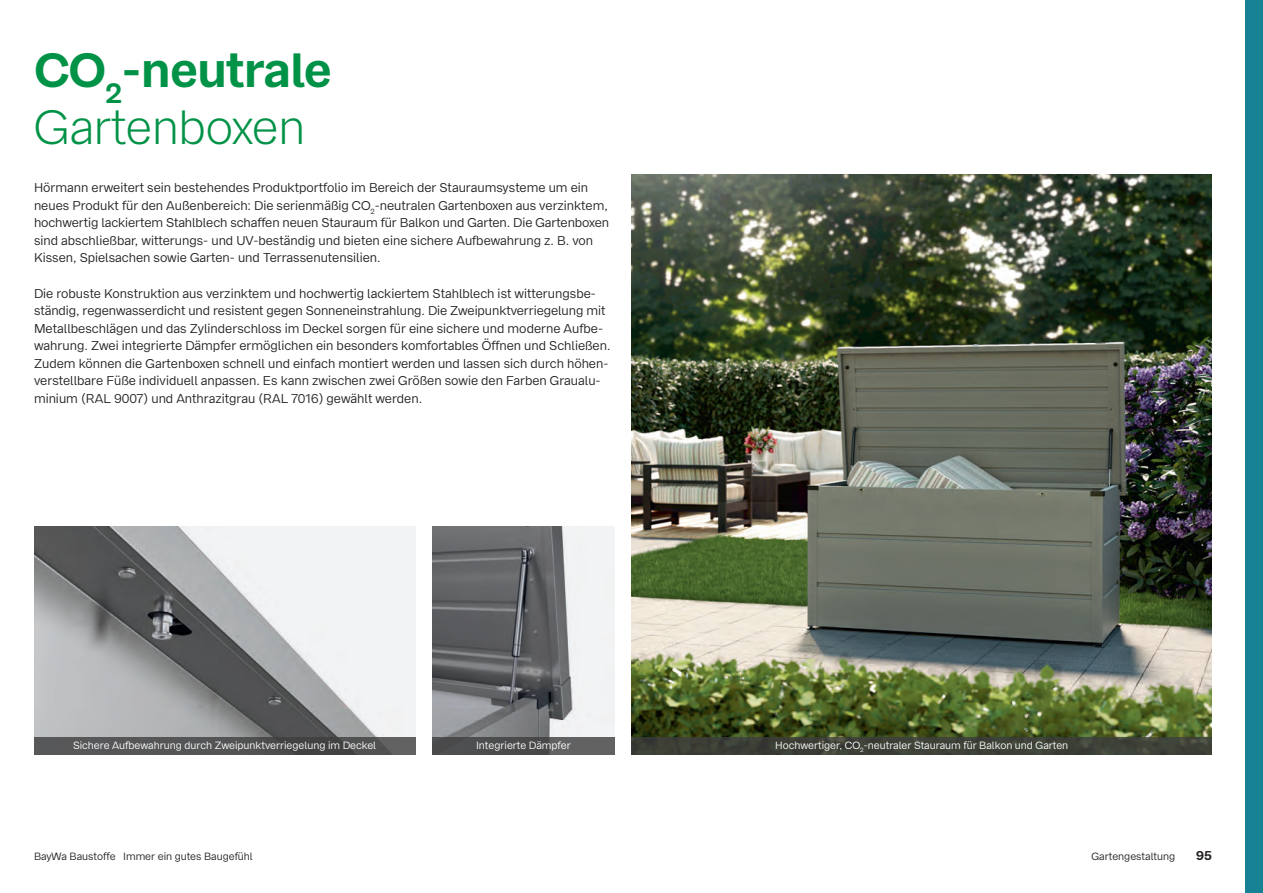
<style>
.page{position:relative;width:1263px;height:893px;background:#fff}
.page>*{position:absolute;margin:0;border:0;box-sizing:border-box;transform-origin:0 0}
.t1{font:700 48px/57.6px "Bay Wa Sans";letter-spacing:-.015em;color:#009246}
.t2{font:12.75px/17.5px "Bay Wa Sans";color:#231f20}
.t3{font:700 12.75px "Bay Wa Sans";color:#231f20}
.t4{font:10.5px "Bay Wa Sans";color:#fff}
.t5{font:10.5px "Bay Wa Sans";color:#231f20}
.s1{font-weight:300}
</style>
<div class="page">
<img style="left:631px;top:175px;width:581px;height:562px">
<img style="left:34px;top:526px;width:381px;height:211px">
<img style="left:432px;top:526px;width:182px;height:211px">
<svg style="left:34px;top:737px;width:381px;height:17px;background:#515253"></svg>
<svg style="left:432px;top:737px;width:182px;height:17px;background:#535354"></svg>
<div style="left:631px;top:737px;width:581px;height:17px;background:#3d4137"></div>
<div style="left:1246px;top:0;width:17px;height:893px;background:#168293"></div>
<h1 class="t1" style="left:34px;top:42px;width:299px">CO<sub>2</sub>-neutrale<br><span class="s1">Gartenboxen</span></h1>
<p class="t2" style="left:34px;top:179px;width:577px">Hörmann erweitert sein bestehendes Produktportfolio im Bereich der Stauraumsysteme um ein neues Produkt für den Außenbereich: Die serienmäßig CO<sub>2</sub>-neutralen Gartenboxen aus verzinktem, hochwertig lackiertem Stahlblech schaffen neuen Stauraum für Balkon und Garten. Die Gartenboxen sind abschließbar, witterungs- und UV-beständig und bieten eine sichere Aufbewahrung z. B. von Kissen, Spielsachen sowie Garten- und Terrassenutensilien.</p>
<p class="t2" style="left:34px;top:284px;width:578px">Die robuste Konstruktion aus verzinktem und hochwertig lackiertem Stahlblech ist witterungsbe&shy;ständig, regenwasserdicht und resistent gegen Sonneneinstrahlung. Die Zweipunktverriegelung mit Metallbeschlägen und das Zylinderschloss im Deckel sorgen für eine sichere und moderne Aufbe&shy;wahrung. Zwei integrierte Dämpfer ermöglichen ein besonders komfortables Öffnen und Schließen.<br>Zudem können die Gartenboxen schnell und einfach montiert werden und lassen sich durch höhen - verstellbare Füße individuell anpassen. Es kann zwischen zwei Größen sowie den Farben Graualu&shy;minium (RAL 9007) und Anthrazitgrau (RAL 7016) gewählt werden.</p>
<p class="t4" style="left:73px;top:739px;width:304px">Sichere Aufbewahrung durch Zweipunktverriegelung im Deckel</p>
<p class="t4" style="left:476px;top:739px;width:96px">Integrierte Dämpfer</p>
<p class="t4" style="left:775px;top:739px;width:295px">Hochwertiger, CO<sub>2</sub>-neutraler Stauraum für Balkon und Garten</p>
<p class="t5" style="left:34px;top:850px;width:220px">BayWa Baustoffe Immer ein gutes Baugefühl</p>
<p class="t5" style="left:1091px;top:850px;width:85px">Gartengestaltung</p>
<p class="t3" style="left:1196px;top:847px;width:17px">95</p>
</div>
